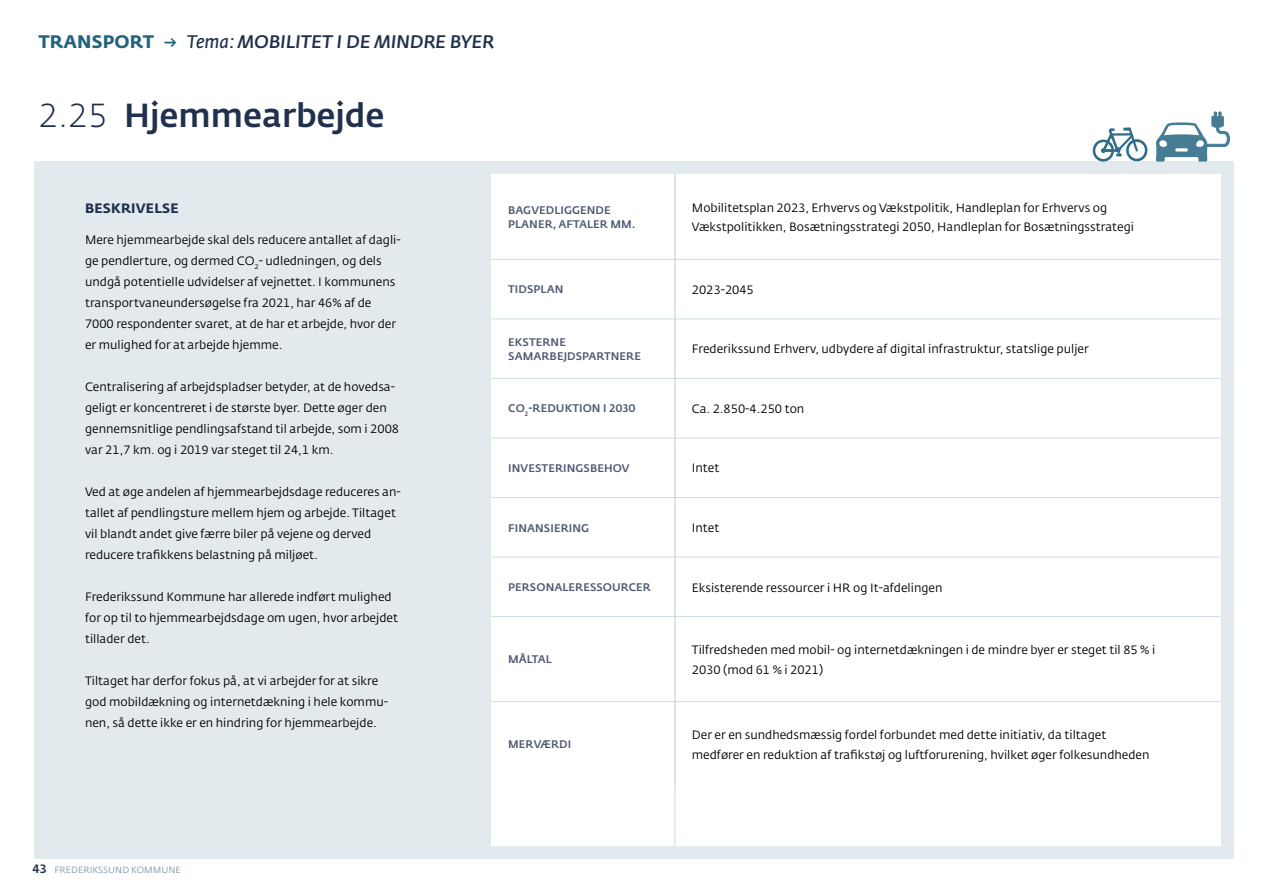
<style>
.page{position:relative;width:1263px;height:893px;background:#fff}
.page>*{position:absolute;margin:0;border:0;box-sizing:border-box;transform-origin:0 0}
.Rub_2{font:500 33px "Fedra Sans Std";color:#21314d}
.Område{font:italic 500 18px "Fedra Sans Std";letter-spacing:.01em;color:#21314d}
.MR_Beskrivelse{font:700 13.5px "Fedra Sans Std";letter-spacing:.01em;color:#21314d}
.Brød{font:12px/21px "Fedra Sans Std";color:#000}
.Tabel_regular{font:12px/19.5px "Fedra Sans Std";color:#000}
.Tabel_fed{font:500 10.95px/13.5px "Fedra Sans Std";letter-spacing:.01em;color:#4e5a71}
.t1{font:9px "Fedra Sans Std";letter-spacing:.01em;color:#809aaa}
.s1{font-weight:700;font-style:normal;color:#22637f}
.s2{font-weight:400;font-style:normal;color:#22637f}
.s3{font-weight:400}
.s4{font-weight:300}
.s5{font-weight:500;font-size:12px;color:#21314d}
</style>
<div class="page">
<div style="left:34px;top:162px;width:1199px;height:697px;background:#e2eaee"></div>
<div style="left:491px;top:174px;width:729px;height:672px;background:#fff"></div>
<hr style="left:674px;top:174px;width:1px;height:672px;background:#cedce3">
<hr style="left:491px;top:259px;width:184px;height:1px;background:#cedce3">
<hr style="left:675px;top:259px;width:545px;height:1px;background:#cedce3">
<hr style="left:491px;top:319px;width:184px;height:1px;background:#cedce3">
<hr style="left:675px;top:319px;width:545px;height:1px;background:#cedce3">
<hr style="left:491px;top:378px;width:184px;height:1px;background:#cedce3">
<hr style="left:675px;top:378px;width:545px;height:1px;background:#cedce3">
<hr style="left:491px;top:438px;width:184px;height:1px;background:#cedce3">
<hr style="left:675px;top:438px;width:545px;height:1px;background:#cedce3">
<hr style="left:491px;top:497px;width:184px;height:1px;background:#cedce3">
<hr style="left:675px;top:497px;width:545px;height:1px;background:#cedce3">
<hr style="left:491px;top:557px;width:184px;height:1px;background:#cedce3">
<hr style="left:675px;top:557px;width:545px;height:1px;background:#cedce3">
<hr style="left:491px;top:616px;width:184px;height:1px;background:#cedce3">
<hr style="left:675px;top:616px;width:545px;height:1px;background:#cedce3">
<hr style="left:491px;top:701px;width:184px;height:1px;background:#cedce3">
<hr style="left:675px;top:701px;width:545px;height:1px;background:#cedce3">
<svg style="left:1093px;top:128px;width:55px;height:34px"></svg>
<svg style="left:1156px;top:112px;width:74px;height:50px"></svg>
<p class="Område" style="left:38px;top:31px;width:457px"><span class="s1">TRANSPORT</span> <span class="s2">→</span> <span class="s3">Tema:</span> MOBILITET I DE MINDRE BYER</p>
<h1 class="Rub_2" style="left:38px;top:95px;width:348px"><span class="s4">2.25</span> Hjemmearbejde</h1>
<h2 class="MR_Beskrivelse" style="left:85px;top:199px;width:95px">BESKRIVELSE</h2>
<p class="Brød" style="left:85px;top:230px;width:317px">Mere hjemmearbejde skal dels reducere antallet af dagli&shy;ge pendlerture, og dermed CO<sub>2</sub>- udledningen, og dels undgå potentielle udvidelser af vejnettet. I kommunens transportvaneundersøgelse fra 2021, har 46% af de 7000 respondenter svaret, at de har et arbejde, hvor der er mulighed for at arbejde hjemme.</p>
<p class="Brød" style="left:85px;top:377px;width:316px">Centralisering af arbejdspladser betyder, at de hovedsa&shy;geligt er koncentreret i de største byer. Dette øger den gennemsnitlige pendlingsafstand til arbejde, som i 2008 var 21,7 km. og i 2019 var steget til 24,1 km.</p>
<p class="Brød" style="left:85px;top:482px;width:317px">Ved at øge andelen af hjemmearbejdsdage reduceres an&shy;tallet af pendlingsture mellem hjem og arbejde. Tiltaget vil blandt andet give færre biler på vejene og derved reducere trafikkens belastning på miljøet.</p>
<p class="Brød" style="left:85px;top:587px;width:314px">Frederikssund Kommune har allerede indført mulighed for op til to hjemmearbejdsdage om ugen, hvor arbejdet tillader det.</p>
<p class="Brød" style="left:85px;top:671px;width:305px">Tiltaget har derfor fokus på, at vi arbejder for at sikre god mobildækning og internetdækning i hele kommu&shy;nen, så dette ikke er en hindring for hjemmearbejde.</p>
<p class="Tabel_fed" style="left:508px;top:204px;width:129px">BAGVEDLIGGENDE<br>PLANER, AFTALER MM.</p>
<p class="Tabel_regular" style="left:692px;top:198px;width:444px">Mobilitetsplan 2023, Erhvervs og Vækstpolitik, Handleplan for Erhvervs og<br>Vækstpolitikken, Bosætningsstrategi 2050, Handleplan for Bosætningsstrategi</p>
<p class="Tabel_fed" style="left:508px;top:283px;width:57px">TIDSPLAN</p>
<p class="Tabel_regular" style="left:692px;top:280px;width:63px">2023-2045</p>
<p class="Tabel_fed" style="left:508px;top:336px;width:134px">EKSTERNE<br>SAMARBEJDSPARTNERE</p>
<p class="Tabel_regular" style="left:692px;top:340px;width:398px">Frederikssund Erhverv, udbydere af digital infrastruktur, statslige puljer</p>
<p class="Tabel_fed" style="left:508px;top:402px;width:129px">CO<sub>2</sub>-REDUKTION I 2030</p>
<p class="Tabel_regular" style="left:692px;top:399px;width:114px">Ca. 2.850-4.250 ton</p>
<p class="Tabel_fed" style="left:508px;top:461px;width:123px">INVESTERINGSBEHOV</p>
<p class="Tabel_regular" style="left:692px;top:459px;width:29px">Intet</p>
<p class="Tabel_fed" style="left:508px;top:521px;width:82px">FINANSIERING</p>
<p class="Tabel_regular" style="left:692px;top:518px;width:29px">Intet</p>
<p class="Tabel_fed" style="left:508px;top:580px;width:144px">PERSONALERESSOURCER</p>
<p class="Tabel_regular" style="left:692px;top:578px;width:252px">Eksisterende ressourcer i HR og It-afdelingen</p>
<p class="Tabel_fed" style="left:508px;top:653px;width:45px">MÅLTAL</p>
<p class="Tabel_regular" style="left:692px;top:640px;width:465px">Tilfredsheden med mobil- og internetdækningen i de mindre byer er steget til 85 % i<br>2030 (mod 61 % i 2021)</p>
<p class="Tabel_fed" style="left:508px;top:738px;width:65px">MERVÆRDI</p>
<p class="Tabel_regular" style="left:692px;top:725px;width:459px">Der er en sundhedsmæssig fordel forbundet med dette initiativ, da tiltaget medfører en reduktion af trafikstøj og luftforurening, hvilket øger folkesundheden</p>
<p class="t1" style="left:32px;top:864px;width:150px"><span class="s5">43</span> FREDERIKSSUND KOMMUNE</p>
</div>
